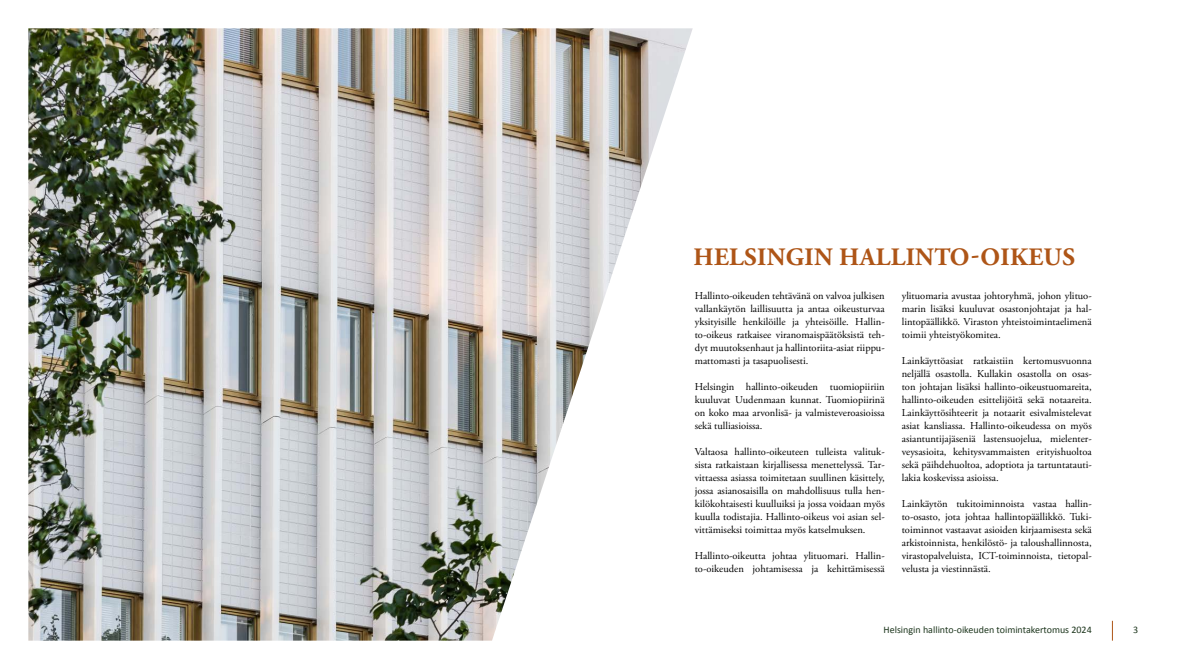
<style>
.page{position:relative;width:1191px;height:669px;background:#fff}
.page>*{position:absolute;margin:0;border:0;box-sizing:border-box;transform-origin:0 0}
.otsikko_h1{font:700 25px "Adobe Garamond Pro";letter-spacing:.015em;color:#ae5517}
.leipis_p{font:10.5px/13px "Adobe Garamond Pro";color:#000;text-align:justify}
.t1{font:10px "Calibri";color:#1d361d}
</style>
<div class="page">
<img style="left:28px;top:28px;width:664px;height:613px">
<svg style="left:1112px;top:621px;width:1px;height:20px"></svg>
<h1 class="otsikko_h1" style="left:693px;top:243px;width:383px">HELSINGIN HALLINTO-OIKEUS</h1>
<p class="leipis_p" style="left:694px;top:289px;width:191px">Hallinto-oikeuden tehtävänä on valvoa julkisen vallankäytön laillisuutta ja antaa oikeusturvaa yksityisille henkilöille ja yhteisöille. Hallin&shy;to-oikeus ratkaisee viranomaispäätöksistä teh&shy;dyt muutoksenhaut ja hallintoriita-asiat riippu&shy;mattomasti ja tasapuolisesti.</p>
<p class="leipis_p" style="left:694px;top:380px;width:191px">Helsingin hallinto-oikeuden tuomiopiiriin kuuluvat Uudenmaan kunnat. Tuomiopiirinä on koko maa arvonlisä- ja valmisteveroasioissa sekä tulliasioissa.</p>
<p class="leipis_p" style="left:694px;top:445px;width:191px">Valtaosa hallinto-oikeuteen tulleista valituk&shy;sista ratkaistaan kirjallisessa menettelyssä. Tar&shy;vittaessa asiassa toimitetaan suullinen käsittely, jossa asianosaisilla on mahdollisuus tulla hen&shy;kilökohtaisesti kuulluiksi ja jossa voidaan myös kuulla todistajia. Hallinto-oikeus voi asian sel&shy;vittämiseksi toimittaa myös katselmuksen.</p>
<p class="leipis_p" style="left:694px;top:549px;width:191px">Hallinto-oikeutta johtaa ylituomari. Hallin&shy;to-oikeuden johtamisessa ja kehittämisessä</p>
<p class="leipis_p" style="left:901px;top:289px;width:191px">ylituomaria avustaa johtoryhmä, johon ylituo&shy;marin lisäksi kuuluvat osastonjohtajat ja hal&shy;lintopäällikkö. Viraston yhteistoimintaelimenä toimii yhteistyökomitea.</p>
<p class="leipis_p" style="left:901px;top:354px;width:191px">Lainkäyttöasiat ratkaistiin kertomusvuonna neljällä osastolla. Kullakin osastolla on osas&shy;ton johtajan lisäksi hallinto-oikeustuomareita, hallinto-oikeuden esittelijöitä sekä notaareita.<br>Lainkäyttösihteerit ja notaarit esivalmistelevat asiat kansliassa. Hallinto-oikeudessa on myös asiantuntijajäseniä lastensuojelua, mielenter&shy;veysasioita, kehitysvammaisten erityishuoltoa sekä päihdehuoltoa, adoptiota ja tartuntatauti&shy;lakia koskevissa asioissa.</p>
<p class="leipis_p" style="left:901px;top:497px;width:191px">Lainkäytön tukitoiminnoista vastaa hallin&shy;to-osasto, jota johtaa hallintopäällikkö. Tuki&shy;toiminnot vastaavat asioiden kirjaamisesta sekä arkistoinnista, henkilöstö- ja taloushallinnosta, virastopalveluista, ICT-toiminnoista, tietopal&shy;velusta ja viestinnästä.</p>
<p class="t1" style="left:883px;top:623px;width:210px">Helsingin hallinto-oikeuden toimintakertomus 2024</p>
<p class="t1" style="left:1133px;top:623px;width:7px">3</p>
</div>
